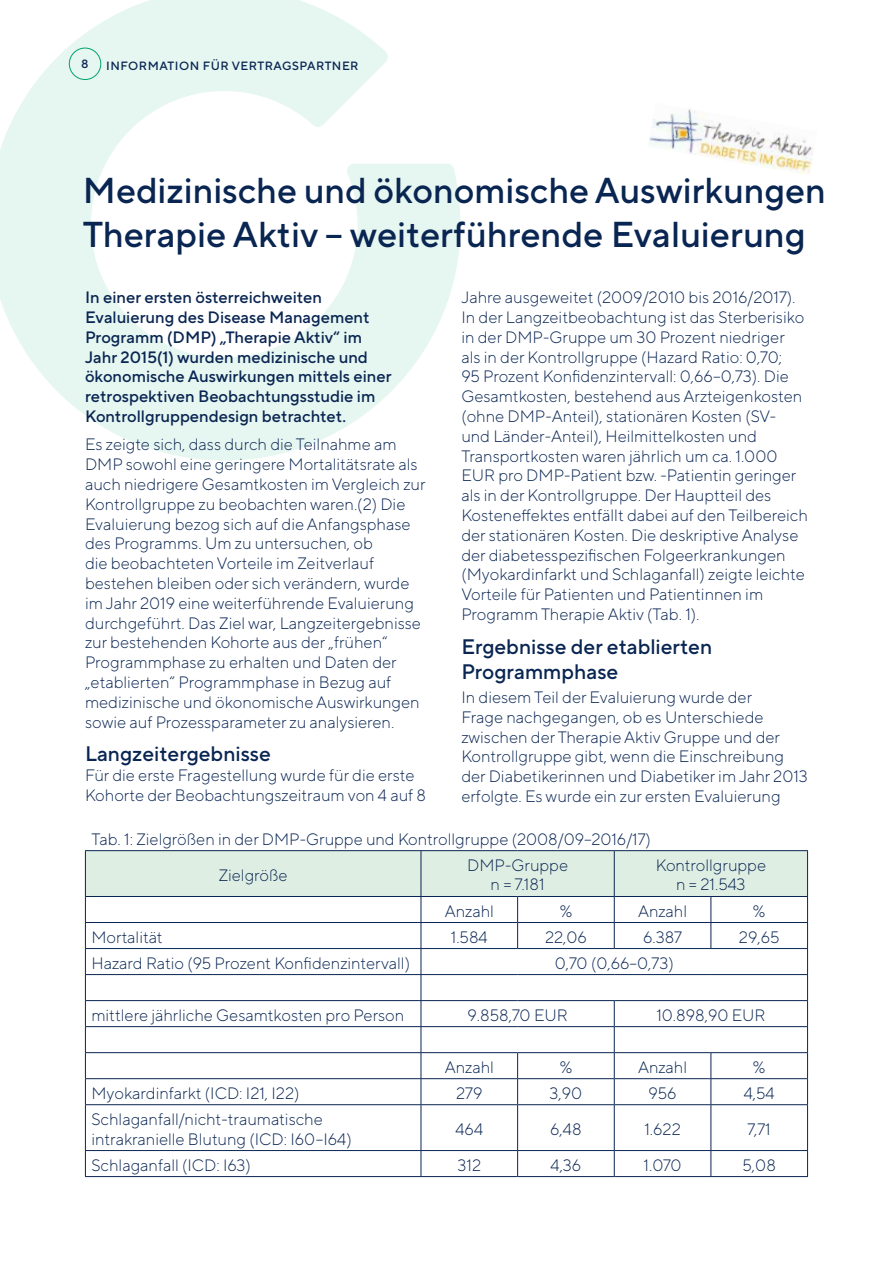
<style>
.page{position:relative;width:893px;height:1263px;background:#fff}
.page>*{position:absolute;margin:0;border:0;box-sizing:border-box;transform-origin:0 0}
.t1{font:500 36px/43.2px "TT Norms Pro";color:#092552}
.t2{font:500 21px/25.2px "TT Norms Pro";color:#092552}
.t3{font:300 16.5px/19.8px "TT Norms Pro";color:#092552}
.t4{font:500 16.5px/19.8px "TT Norms Pro";color:#092552}
.t5{font:500 12px "TT Norms Pro";letter-spacing:.04em;color:#092552}
</style>
<div class="page">
<svg style="left:0;top:0;width:461px;height:461px"></svg>
<div style="left:69px;top:48px;width:32px;height:32px;border:1px solid #00a56c;border-radius:50%"></div>
<hr style="left:85px;top:850px;width:336px;height:1px;background:#092552">
<hr style="left:421px;top:850px;width:97px;height:1px;background:#092552">
<hr style="left:518px;top:850px;width:96px;height:1px;background:#092552">
<hr style="left:614px;top:850px;width:97px;height:1px;background:#092552">
<hr style="left:711px;top:850px;width:97px;height:1px;background:#092552">
<svg style="left:85px;top:851px;width:723px;height:253px"></svg>
<hr style="left:85px;top:1104px;width:336px;height:1px;background:#092552">
<hr style="left:85px;top:1105px;width:1px;height:45px;background:#092552">
<hr style="left:421px;top:1104px;width:97px;height:1px;background:#092552">
<hr style="left:421px;top:1105px;width:1px;height:45px;background:#092552">
<hr style="left:518px;top:1104px;width:96px;height:1px;background:#092552">
<hr style="left:517px;top:1105px;width:1px;height:45px;background:#092552">
<hr style="left:614px;top:1104px;width:97px;height:1px;background:#092552">
<hr style="left:614px;top:1105px;width:1px;height:45px;background:#092552">
<hr style="left:711px;top:1104px;width:97px;height:1px;background:#092552">
<hr style="left:710px;top:1105px;width:1px;height:45px;background:#092552">
<hr style="left:807px;top:1105px;width:1px;height:45px;background:#092552">
<hr style="left:85px;top:1150px;width:336px;height:1px;background:#092552">
<svg style="left:85px;top:1151px;width:1px;height:25px"></svg>
<hr style="left:421px;top:1150px;width:97px;height:1px;background:#092552">
<svg style="left:421px;top:1151px;width:1px;height:25px"></svg>
<hr style="left:518px;top:1150px;width:96px;height:1px;background:#092552">
<svg style="left:517px;top:1151px;width:1px;height:25px"></svg>
<hr style="left:614px;top:1150px;width:97px;height:1px;background:#092552">
<svg style="left:614px;top:1151px;width:1px;height:25px"></svg>
<hr style="left:711px;top:1150px;width:97px;height:1px;background:#092552">
<svg style="left:710px;top:1151px;width:1px;height:25px"></svg>
<svg style="left:807px;top:1151px;width:1px;height:25px"></svg>
<hr style="left:85px;top:1176px;width:336px;height:1px;background:#092552">
<hr style="left:421px;top:1176px;width:97px;height:1px;background:#092552">
<hr style="left:518px;top:1176px;width:96px;height:1px;background:#092552">
<hr style="left:614px;top:1176px;width:97px;height:1px;background:#092552">
<hr style="left:711px;top:1176px;width:97px;height:1px;background:#092552">
<img style="left:649px;top:109px;width:165px;height:65px">
<p class="t5" style="left:81px;top:56px;width:9px">8</p>
<p class="t5" style="left:106px;top:58px;width:254px">INFORMATION FÜR VERTRAGSPARTNER</p>
<h1 class="t1" style="left:83px;top:168px;width:744px">Medizinische und ökonomische Auswirkungen<br>Therapie Aktiv – weiterführende Evaluierung</h1>
<p class="t4" style="left:85px;top:287px;width:308px">In einer ersten österreichweiten Evaluierung des Disease Management Programm (DMP) „Therapie Aktiv“ im Jahr 2015(1) wurden medizinische und ökonomische Auswirkungen mittels einer retrospektiven Beobachtungsstudie im Kontrollgruppendesign betrachtet.</p>
<p class="t3" style="left:85px;top:434px;width:342px">Es zeigte sich, dass durch die Teilnahme am DMP sowohl eine geringere Mortalitätsrate als auch niedrigere Gesamtkosten im Vergleich zur Kontrollgruppe zu beobachten waren.(2) Die Evaluierung bezog sich auf die Anfangsphase des Programms. Um zu untersuchen, ob<br>die beobachteten Vorteile im Zeitverlauf bestehen bleiben oder sich verändern, wurde im Jahr 2019 eine weiterführende Evaluierung durchgeführt. Das Ziel war, Langzeitergebnisse zur bestehenden Kohorte aus der „frühen“ Programmphase zu erhalten und Daten der „etablierten“ Programmphase in Bezug auf medizinische und ökonomische Auswirkungen sowie auf Prozessparameter zu analysieren.</p>
<p class="t2" style="left:85px;top:740px;width:187px">Langzeitergebnisse</p>
<p class="t3" style="left:85px;top:765px;width:343px">Für die erste Fragestellung wurde für die erste<br>Kohorte der Beobachtungszeitraum von 4 auf 8</p>
<p class="t3" style="left:461px;top:287px;width:348px">Jahre ausgeweitet (2009/2010 bis 2016/2017).<br>In der Langzeitbeobachtung ist das Sterberisiko in der DMP-Gruppe um 30 Prozent niedriger als in der Kontrollgruppe (Hazard Ratio: 0,70;<br>95 Prozent Konfidenzintervall: 0,66–0,73). Die Gesamtkosten, bestehend aus Arzteigenkosten (ohne DMP-Anteil), stationären Kosten (SV&shy;und Länder-Anteil), Heilmittelkosten und Transportkosten waren jährlich um ca. 1.000<br>EUR pro DMP-Patient bzw. -Patientin geringer als in der Kontrollgruppe. Der Hauptteil des Kosteneffektes entfällt dabei auf den Teilbereich der stationären Kosten. Die deskriptive Analyse der diabetesspezifischen Folgeerkrankungen (Myokardinfarkt und Schlaganfall) zeigte leichte Vorteile für Patienten und Patientinnen im Programm Therapie Aktiv (Tab. 1).</p>
<p class="t2" style="left:461px;top:633px;width:252px">Ergebnisse der etablierten<br>Programmphase</p>
<p class="t3" style="left:461px;top:687px;width:348px">In diesem Teil der Evaluierung wurde der<br>Frage nachgegangen, ob es Unterschiede zwischen der Therapie Aktiv Gruppe und der Kontrollgruppe gibt, wenn die Einschreibung der Diabetikerinnen und Diabetiker im Jahr 2013 erfolgte. Es wurde ein zur ersten Evaluierung</p>
<p class="t3" style="left:219px;top:820px;width:434px;line-height:35.8px;text-indent:-127px">Tab. 1: Zielgrößen in der DMP-Gruppe und Kontrollgruppe (2008/09–2016/17)<br>Zielgröße</p>
<p class="t3" style="left:467px;top:854px;width:102px;text-align:center">DMP-Gruppe n = 7.181</p>
<p class="t3" style="left:656px;top:854px;width:112px;text-align:center">Kontrollgruppe n = 21.543</p>
<p class="t3" style="left:445px;top:900px;width:51px">Anzahl</p>
<p class="t3" style="left:560px;top:900px;width:14px">%</p>
<p class="t3" style="left:638px;top:900px;width:51px">Anzahl</p>
<p class="t3" style="left:753px;top:900px;width:14px">%</p>
<p class="t3" style="left:91px;top:926px;width:73px">Mortalität</p>
<p class="t3" style="left:451px;top:926px;width:38px">1.584</p>
<p class="t3" style="left:545px;top:926px;width:43px">22,06</p>
<p class="t3" style="left:643px;top:926px;width:40px">6.387</p>
<p class="t3" style="left:739px;top:926px;width:42px">29,65</p>
<p class="t3" style="left:91px;top:952px;width:320px">Hazard Ratio (95 Prozent Konfidenzintervall)</p>
<p class="t3" style="left:555px;top:952px;width:120px">0,70 (0,66–0,73)</p>
<p class="t3" style="left:91px;top:1004px;width:314px">mittlere jährliche Gesamtkosten pro Person</p>
<p class="t3" style="left:468px;top:1004px;width:102px">9.858,70 EUR</p>
<p class="t3" style="left:656px;top:1004px;width:111px">10.898,90 EUR</p>
<p class="t3" style="left:445px;top:1056px;width:51px">Anzahl</p>
<p class="t3" style="left:560px;top:1056px;width:14px">%</p>
<p class="t3" style="left:638px;top:1056px;width:51px">Anzahl</p>
<p class="t3" style="left:753px;top:1056px;width:14px">%</p>
<p class="t3" style="left:91px;top:1082px;width:210px">Myokardinfarkt (ICD: I21, I22)</p>
<p class="t3" style="left:456px;top:1082px;width:28px">279</p>
<p class="t3" style="left:550px;top:1082px;width:34px">3,90</p>
<p class="t3" style="left:649px;top:1082px;width:29px">956</p>
<p class="t3" style="left:744px;top:1082px;width:33px">4,54</p>
<p class="t3" style="left:91px;top:1108px;width:262px">Schlaganfall/nicht-traumatische intrakranielle Blutung (ICD: I60–I64)</p>
<p class="t3" style="left:455px;top:1118px;width:29px">464</p>
<p class="t3" style="left:550px;top:1118px;width:33px">6,48</p>
<p class="t3" style="left:644px;top:1118px;width:38px">1.622</p>
<p class="t3" style="left:748px;top:1118px;width:25px">7,71</p>
<p class="t3" style="left:91px;top:1154px;width:161px">Schlaganfall (ICD: I63)</p>
<p class="t3" style="left:457px;top:1154px;width:25px">312</p>
<p class="t3" style="left:550px;top:1154px;width:32px">4,36</p>
<p class="t3" style="left:644px;top:1154px;width:39px">1.070</p>
<p class="t3" style="left:743px;top:1154px;width:35px">5,08</p>
</div>
